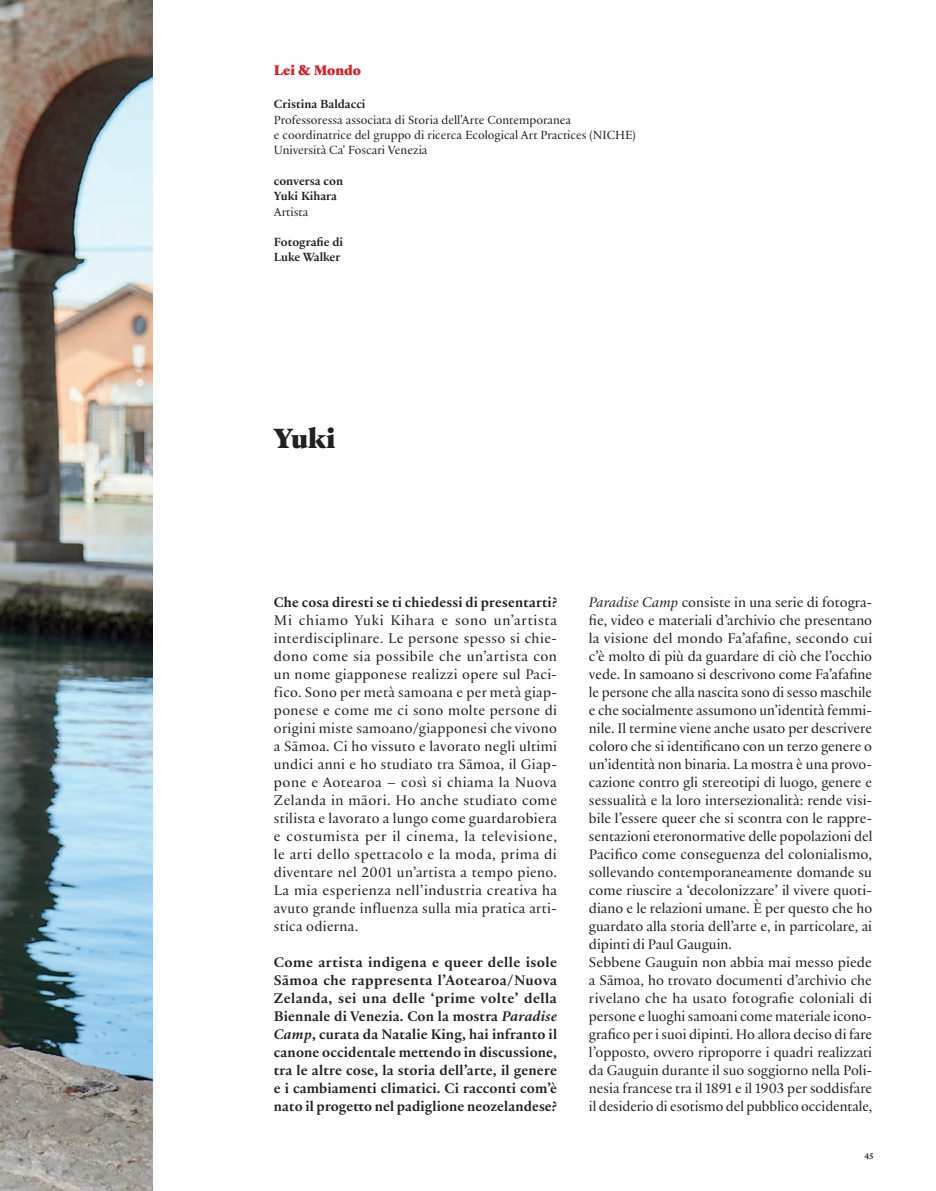
<style>
.page{position:relative;width:936px;height:1191px;background:#fff}
.page>*{position:absolute;margin:0;border:0;box-sizing:border-box;transform-origin:0 0}
.t1{font:900 30px "Practice";color:#231f20}
.t2{font:15px/18px "Practice";color:#231f20;text-align:justify}
.t3{font:700 15px/18px "Practice";letter-spacing:.01em;color:#231f20;text-align:justify}
.t4{font:900 15px "Practice";color:#d1232a}
.t5{font:12.75px/15.3px "Practice";color:#231f20}
.t6{font:700 12.75px/15.3px "Practice";color:#231f20}
.t7{font:700 9px "Practice";color:#231f20}
.s1{font-family:"Practice Bold Ita";font-weight:400}
.s2{font-family:"Practice Regular Ita"}
</style>
<div class="page">
<img style="left:0;top:0;width:153px;height:1191px">
<p class="t4" style="left:274px;top:59px;width:88px">Lei &amp; Mondo</p>
<p class="t6" style="left:274px;top:96px;width:93px">Cristina Baldacci</p>
<p class="t5" style="left:274px;top:112px;width:363px">Professoressa associata di Storia dell'Arte Contemporanea<br>e coordinatrice del gruppo di ricerca Ecological Art Practices (NICHE)<br>Università Ca' Foscari Venezia</p>
<p class="t6" style="left:274px;top:173px;width:71px">conversa con<br>Yuki Kihara</p>
<p class="t5" style="left:274px;top:203px;width:36px">Artista</p>
<p class="t6" style="left:274px;top:234px;width:71px">Fotografie di<br>Luke Walker</p>
<h1 class="t1" style="left:274px;top:416px;width:63px">Yuki</h1>
<p class="t3" style="left:274px;top:592px;width:285px">Che cosa diresti se ti chiedessi di presentarti?</p>
<p class="t2" style="left:274px;top:610px;width:285px">Mi chiamo Yuki Kihara e sono un’artista interdisciplinare. Le persone spesso si chie&shy;dono come sia possibile che un’artista con un nome giapponese realizzi opere sul Paci&shy;fico. Sono per metà samoana e per metà giap&shy;ponese e come me ci sono molte persone di origini miste samoano/giapponesi che vivono a Sāmoa. Ci ho vissuto e lavorato negli ultimi undici anni e ho studiato tra Sāmoa, il Giap&shy;pone e Aotearoa – così si chiama la Nuova Zelanda in māori. Ho anche studiato come stilista e lavorato a lungo come guardarobiera e costumista per il cinema, la televisione, le arti dello spettacolo e la moda, prima di diventare nel 2001 un’artista a tempo pieno.<br>La mia esperienza nell’industria creativa ha avuto grande influenza sulla mia pratica arti&shy;stica odierna.</p>
<p class="t3" style="left:274px;top:952px;width:285px">Come artista indigena e queer delle isole Sāmoa che rappresenta l’Aotearoa/Nuova Zelanda, sei una delle ‘prime volte’ della Biennale di Venezia. Con la mostra <span class="s1">Paradise Camp</span>, curata da Natalie King, hai infranto il canone occidentale mettendo in discussione, tra le altre cose, la storia dell’arte, il genere e i cambiamenti climatici. Ci racconti com’è nato il progetto nel padiglione neozelandese?</p>
<p class="t2" style="left:589px;top:592px;width:285px;text-align:left"><span class="s2">Paradise Camp</span> consiste in una serie di fotogra&shy;fie, video e materiali d’archivio che presentano la visione del mondo Fa’afafine, secondo cui c’è molto di più da guardare di ciò che l’occhio vede. In samoano si descrivono come Fa’afafine le persone che alla nascita sono di sesso maschile e che socialmente assumono un’identità femmi&shy;nile. Il termine viene anche usato per descrivere coloro che si identificano con un terzo genere o un’identità non binaria. La mostra è una provo&shy;cazione contro gli stereotipi di luogo, genere e sessualità e la loro intersezionalità: rende visi&shy;bile l’essere queer che si scontra con le rappre&shy;sentazioni eteronormative delle popolazioni del Pacifico come conseguenza del colonialismo, sollevando contemporaneamente domande su come riuscire a ‘decolonizzare’ il vivere quoti&shy;diano e le relazioni umane. È per questo che ho guardato alla storia dell’arte e, in particolare, ai dipinti di Paul Gauguin.<br>Sebbene Gauguin non abbia mai messo piede a Sāmoa, ho trovato documenti d’archivio che rivelano che ha usato fotografie coloniali di persone e luoghi samoani come materiale icono&shy;grafico per i suoi dipinti. Ho allora deciso di fare l’opposto, ovvero riproporre i quadri realizzati da Gauguin durante il suo soggiorno nella Poli&shy;nesia francese tra il 1891 e il 1903 per soddisfare il desiderio di esotismo del pubblico occidentale,</p>
<p class="t7" style="left:864px;top:1149px;width:11px">45</p>
</div>
